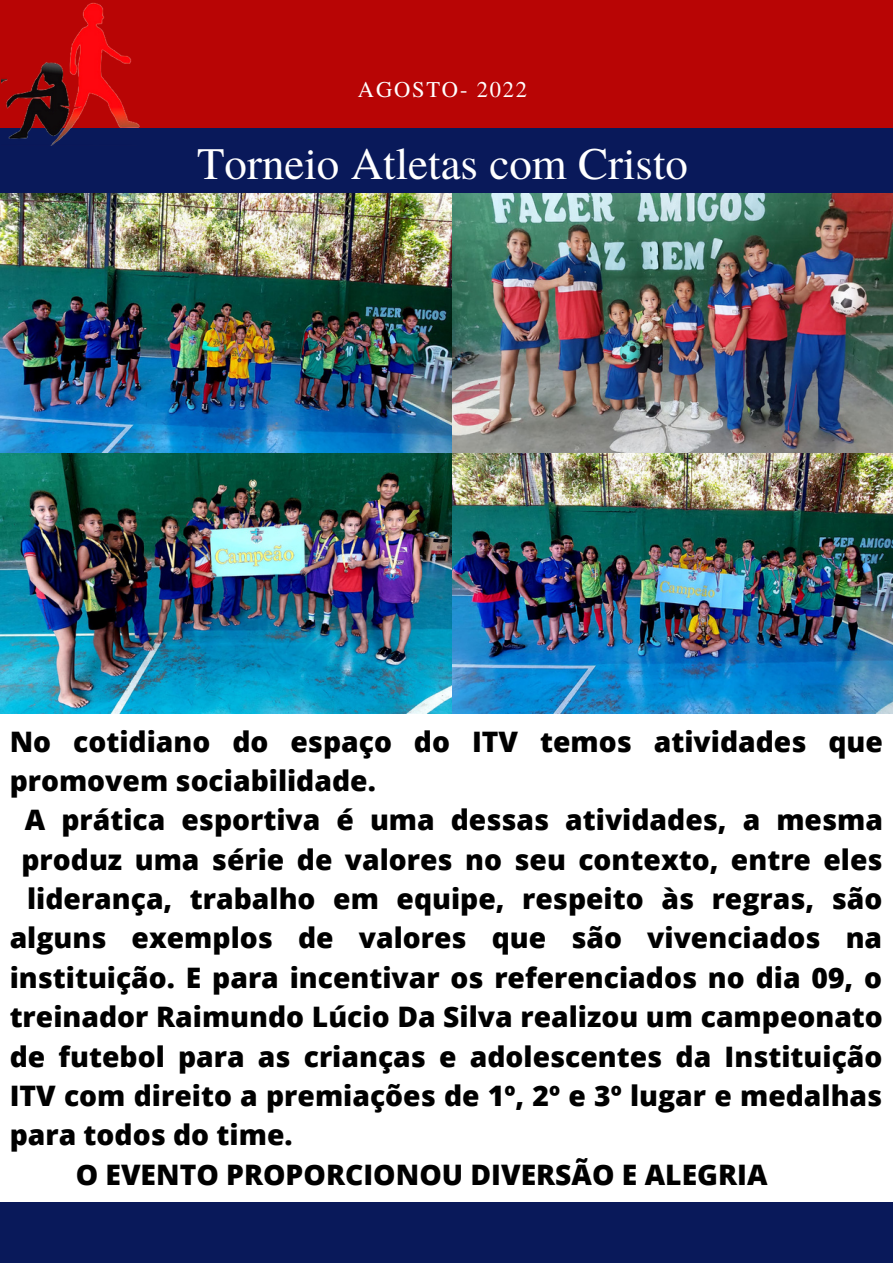
<style>
.page{position:relative;width:893px;height:1264px;background:#fff}
.page>*{position:absolute;margin:0;border:0;box-sizing:border-box;transform-origin:0 0}
.t1{font:45px "Te X Gyre Termes";color:#fff}
.t2{font:800 28.2px "Open Sans";color:#000}
.t3{font:22.5px "Te X Gyre Termes";letter-spacing:.08em;color:#fff}
</style>
<div class="page">
<div style="left:0;top:0;width:892px;height:145px;background:#b80505"></div>
<div style="left:0;top:129px;width:892px;height:65px;background:#09195a"></div>
<img style="left:1px;top:2px;width:147px;height:144px">
<div style="left:0;top:1202px;width:892px;height:60px;background:#09195a"></div>
<img style="left:0;top:194px;width:892px;height:519px">
<p class="t3" style="left:358px;top:73px;width:171px">AGOSTO- 2022</p>
<h1 class="t1" style="left:197px;top:131px;width:492px">Torneio Atletas com Cristo</h1>
<p class="t2" style="left:10px;top:721px;width:874px">No cotidiano do espaço do ITV temos atividades que</p>
<p class="t2" style="left:10px;top:760px;width:367px">promovem sociabilidade.</p>
<p class="t2" style="left:25px;top:800px;width:859px">A prática esportiva é uma dessas atividades, a mesma</p>
<p class="t2" style="left:21px;top:839px;width:862px">produz uma série de valores no seu contexto, entre eles</p>
<p class="t2" style="left:27px;top:879px;width:856px">liderança, trabalho em equipe, respeito às regras, são</p>
<p class="t2" style="left:10px;top:918px;width:874px">alguns exemplos de valores que são vivenciados na</p>
<p class="t2" style="left:10px;top:957px;width:873px">instituição. E para incentivar os referenciados no dia 09, o</p>
<p class="t2" style="left:10px;top:997px;width:874px">treinador Raimundo Lúcio Da Silva realizou um campeonato</p>
<p class="t2" style="left:10px;top:1036px;width:874px">de futebol para as crianças e adolescentes da Instituição</p>
<p class="t2" style="left:10px;top:1075px;width:874px">ITV com direito a premiações de 1º, 2º e 3º lugar e medalhas</p>
<p class="t2" style="left:10px;top:1115px;width:284px">para todos do time.</p>
<p class="t2" style="left:76px;top:1154px;width:693px">O EVENTO PROPORCIONOU DIVERSÃO E ALEGRIA</p>
</div>
